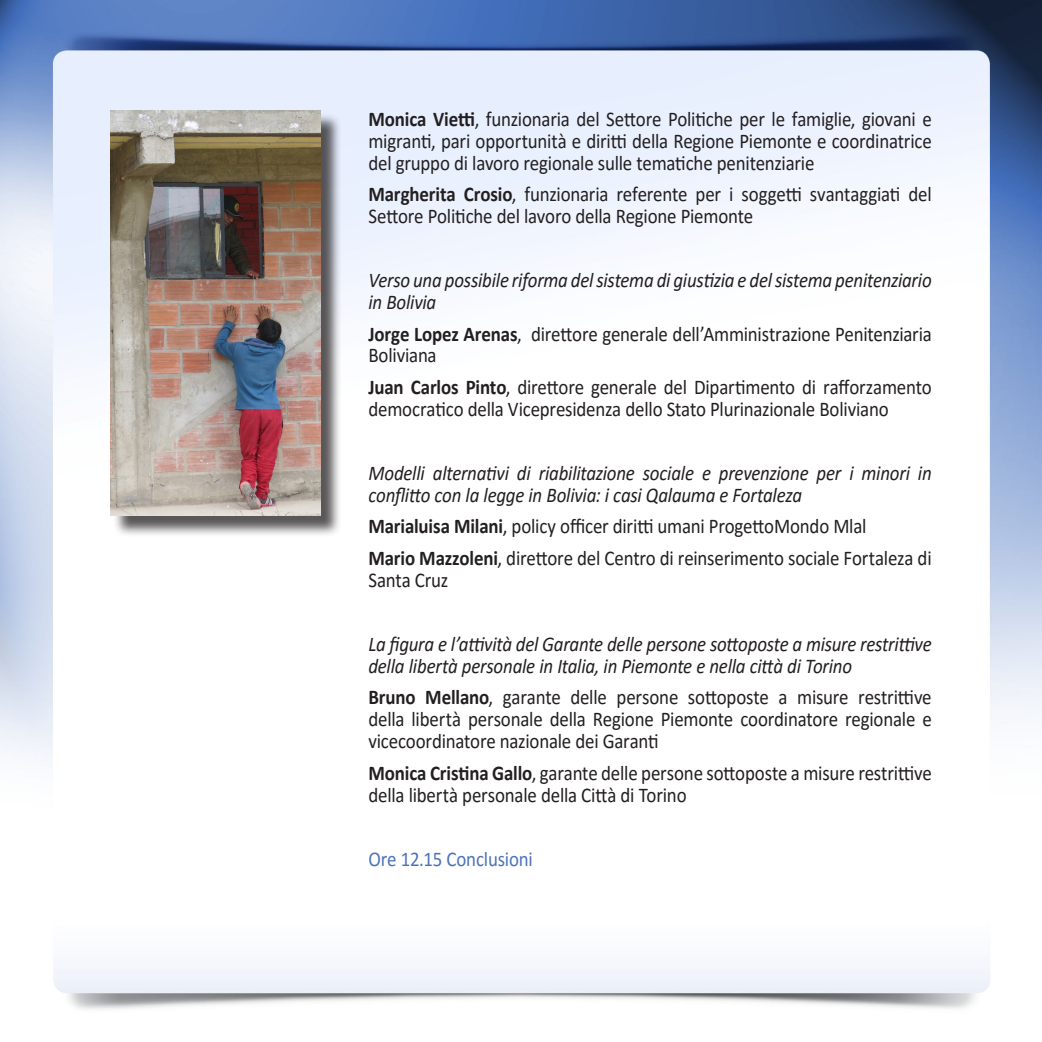
<style>
.page{position:relative;width:1042px;height:1042px;background:#fff}
.page>*{position:absolute;margin:0;border:0;box-sizing:border-box;transform-origin:0 0}
.t1{font:21px/21.9px "Calibri";letter-spacing:-.01em;color:#231f20;scale:.9 1}
.t2{font:italic 21px/21.9px "Calibri";letter-spacing:-.01em;color:#231f20;scale:.9 1}
.t3{font:21px "Calibri";letter-spacing:-.01em;color:#4d72b8;scale:.9 1}
.s1{font-weight:700}
</style>
<div class="page">
<img style="left:0;top:0;width:1042px;height:1010px">
<div style="left:113px;top:113px;width:229px;height:424px;background:#231f20;opacity:.75"></div>
<img style="left:110px;top:110px;width:210px;height:405px">
<p class="t1" style="left:368px;top:107px;width:627px;text-align:justify"><span class="s1">Monica Vietti</span>, funzionaria del Settore Politiche per le famiglie, giovani e migranti, pari opportunità e diritti della Regione Piemonte e coordinatrice del gruppo di lavoro regionale sulle tematiche penitenziarie</p>
<p class="t1" style="left:368px;top:183px;width:627px"><span class="s1">Margherita Crosio</span>, funzionaria referente per i soggetti svantaggiati del<br>Settore Politiche del lavoro della Regione Piemonte</p>
<p class="t2" style="left:368px;top:268px;width:627px">Verso una possibile riforma del sistema di giustizia e del sistema penitenziario in Bolivia</p>
<p class="t1" style="left:368px;top:322px;width:627px"><span class="s1">Jorge Lopez Arenas</span>, direttore generale dell’Amministrazione Penitenziaria<br>Boliviana</p>
<p class="t1" style="left:368px;top:376px;width:627px"><span class="s1">Juan Carlos Pinto</span>, direttore generale del Dipartimento di rafforzamento democratico della Vicepresidenza dello Stato Plurinazionale Boliviano</p>
<p class="t2" style="left:368px;top:461px;width:627px">Modelli alternativi di riabilitazione sociale e prevenzione per i minori in conflitto con la legge in Bolivia: i casi Qalauma e Fortaleza</p>
<p class="t1" style="left:368px;top:510px;width:627px;line-height:31.8px"><span class="s1">Marialuisa Milani</span>, policy officer diritti umani ProgettoMondo Mlal<br><span class="s1">Mario Mazzoleni</span>, direttore del Centro di reinserimento sociale Fortaleza di</p>
<p class="t1" style="left:368px;top:569px;width:90px">Santa Cruz</p>
<p class="t2" style="left:368px;top:632px;width:627px">La figura e l’attività del Garante delle persone sottoposte a misure restrittive della libertà personale in Italia, in Piemonte e nella città di Torino</p>
<p class="t1" style="left:368px;top:686px;width:627px;text-align:justify"><span class="s1">Bruno Mellano</span>, garante delle persone sottoposte a misure restrittive della libertà personale della Regione Piemonte coordinatore regionale e vicecoordinatore nazionale dei Garanti</p>
<p class="t1" style="left:368px;top:761px;width:627px"><span class="s1">Monica Cristina Gallo</span>, garante delle persone sottoposte a misure restrittive della libertà personale della Città di Torino</p>
<p class="t3" style="left:368px;top:844px;width:184px">Ore 12.15 Conclusioni</p>
</div>
